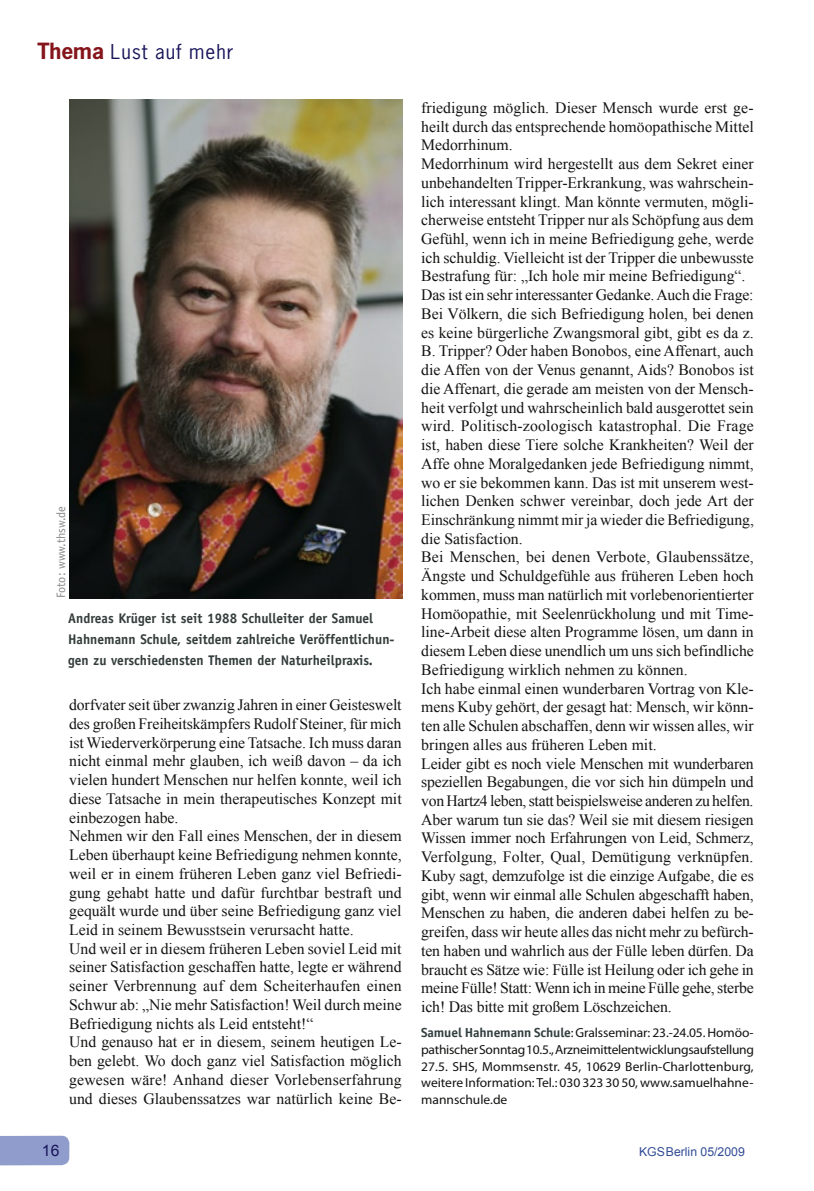
<style>
.page{position:relative;width:814px;height:1191px;background:#fff}
.page>*{position:absolute;margin:0;border:0;box-sizing:border-box;transform-origin:0 0}
.t1{font:19.25px "News Gothic Std";letter-spacing:.05em;color:#19165b}
.t2{font:15.75px/18.7px "Times New Roman";color:#141312}
.t3{font:15.75px "Arial";color:#19165b}
.t4{font:700 14px/21px "Officina Sans";color:#333d3b;scale:.96 1}
.t5{font:13.12px/16.6px "Officina Sans Std";color:#141312;text-align:justify}
.t6{font:12.25px "Arial";color:#314b96}
.t7{font:12.25px "Officina Sans";color:#88898b}
.s1{font-weight:700;font-size:21px;color:#85151b}
.s2{font-family:"Officina Sans";font-weight:700;color:#343f40}
</style>
<div class="page">
<div style="left:0;top:1135px;width:69px;height:30px;background:#909dcc"></div>
<img style="left:70px;top:99px;width:332px;height:499px">
<p class="t1" style="left:37px;top:39px;width:198px"><span class="s1">Thema</span> Lust auf mehr</p>
<p class="t7" style="left:54px;top:598px;width:94px;rotate:-90deg">Foto: www.thsw.de</p>
<p class="t4" style="left:68px;top:608px;width:341px">Andreas Krüger ist seit 1988 Schulleiter der Samuel<br>Hahnemann Schule, seitdem zahlreiche Veröffentlichun&shy;gen zu verschiedensten Themen der Naturheilpraxis.</p>
<p class="t2" style="left:69px;top:695px;width:334px">dorfvater seit über zwanzig Jahren in einer Geisteswelt des großen Freiheitskämpfers Rudolf Steiner, für mich ist Wiederverkörperung eine Tatsache. Ich muss daran nicht einmal mehr glauben, ich weiß davon – da ich vielen hundert Menschen nur helfen konnte, weil ich diese Tatsache in mein therapeutisches Konzept mit einbezogen habe.<br>Nehmen wir den Fall eines Menschen, der in diesem Leben überhaupt keine Befriedigung nehmen konnte, weil er in einem früheren Leben ganz viel Befriedi&shy;gung gehabt hatte und dafür furchtbar bestraft und gequält wurde und über seine Befriedigung ganz viel Leid in seinem Bewusstsein verursacht hatte.<br>Und weil er in diesem früheren Leben soviel Leid mit seiner Satisfaction geschaffen hatte, legte er während seiner Verbrennung auf dem Scheiterhaufen einen Schwur ab: „Nie mehr Satisfaction! Weil durch meine Befriedigung nichts als Leid entsteht!“<br>Und genauso hat er in diesem, seinem heutigen Le&shy;ben gelebt. Wo doch ganz viel Satisfaction möglich gewesen wäre! Anhand dieser Vorlebenserfahrung und dieses Glaubenssatzes war natürlich keine Be-</p>
<p class="t2" style="left:421px;top:98px;width:334px">friedigung möglich. Dieser Mensch wurde erst ge&shy;heilt durch das entsprechende homöopathische Mittel Medorrhinum.<br>Medorrhinum wird hergestellt aus dem Sekret einer unbehandelten Tripper-Erkrankung, was wahrschein&shy;lich interessant klingt. Man könnte vermuten, mögli&shy;cherweise entsteht Tripper nur als Schöpfung aus dem Gefühl, wenn ich in meine Befriedigung gehe, werde ich schuldig. Vielleicht ist der Tripper die unbewusste Bestrafung für: „Ich hole mir meine Befriedigung“.<br>Das ist ein sehr interessanter Gedanke. Auch die Frage:<br>Bei Völkern, die sich Befriedigung holen, bei denen es keine bürgerliche Zwangsmoral gibt, gibt es da z.<br>B. Tripper? Oder haben Bonobos, eine Affenart, auch die Affen von der Venus genannt, Aids? Bonobos ist die Affenart, die gerade am meisten von der Mensch&shy;heit verfolgt und wahrscheinlich bald ausgerottet sein wird. Politisch-zoologisch katastrophal. Die Frage ist, haben diese Tiere solche Krankheiten? Weil der Affe ohne Moralgedanken jede Befriedigung nimmt, wo er sie bekommen kann. Das ist mit unserem west&shy;lichen Denken schwer vereinbar, doch jede Art der Einschränkung nimmt mir ja wieder die Befriedigung, die Satisfaction.<br>Bei Menschen, bei denen Verbote, Glaubenssätze, Ängste und Schuldgefühle aus früheren Leben hoch kommen, muss man natürlich mit vorlebenorientierter Homöopathie, mit Seelenrückholung und mit Time&shy;line-Arbeit diese alten Programme lösen, um dann in diesem Leben diese unendlich um uns sich befindliche Befriedigung wirklich nehmen zu können.<br>Ich habe einmal einen wunderbaren Vortrag von Kle&shy;mens Kuby gehört, der gesagt hat: Mensch, wir könn&shy;ten alle Schulen abschaffen, denn wir wissen alles, wir bringen alles aus früheren Leben mit.<br>Leider gibt es noch viele Menschen mit wunderbaren speziellen Begabungen, die vor sich hin dümpeln und von Hartz4 leben, statt beispielsweise anderen zu helfen.<br>Aber warum tun sie das? Weil sie mit diesem riesigen Wissen immer noch Erfahrungen von Leid, Schmerz, Verfolgung, Folter, Qual, Demütigung verknüpfen.<br>Kuby sagt, demzufolge ist die einzige Aufgabe, die es gibt, wenn wir einmal alle Schulen abgeschafft haben, Menschen zu haben, die anderen dabei helfen zu be&shy;greifen, dass wir heute alles das nicht mehr zu befürch&shy;ten haben und wahrlich aus der Fülle leben dürfen. Da braucht es Sätze wie: Fülle ist Heilung oder ich gehe in meine Fülle! Statt: Wenn ich in meine Fülle gehe, sterbe ich! Das bitte mit großem Löschzeichen.</p>
<p class="t5" style="left:421px;top:1025px;width:334px"><span class="s2">Samuel Hahnemann Schule</span>: Gralsseminar: 23.-24.05. Homöo&shy;pathischer Sonntag 10.5., Arzneimittelentwicklungsaufstellung 27.5. SHS, Mommsenstr. 45, 10629 Berlin-Charlottenburg, weitere Information: Tel.: 030 323 30 50, www.samuelhahne&shy;mannschule.de</p>
<p class="t3" style="left:42px;top:1140px;width:19px">16</p>
<p class="t6" style="left:639px;top:1143px;width:107px">KGSBerlin 05/2009</p>
</div>
